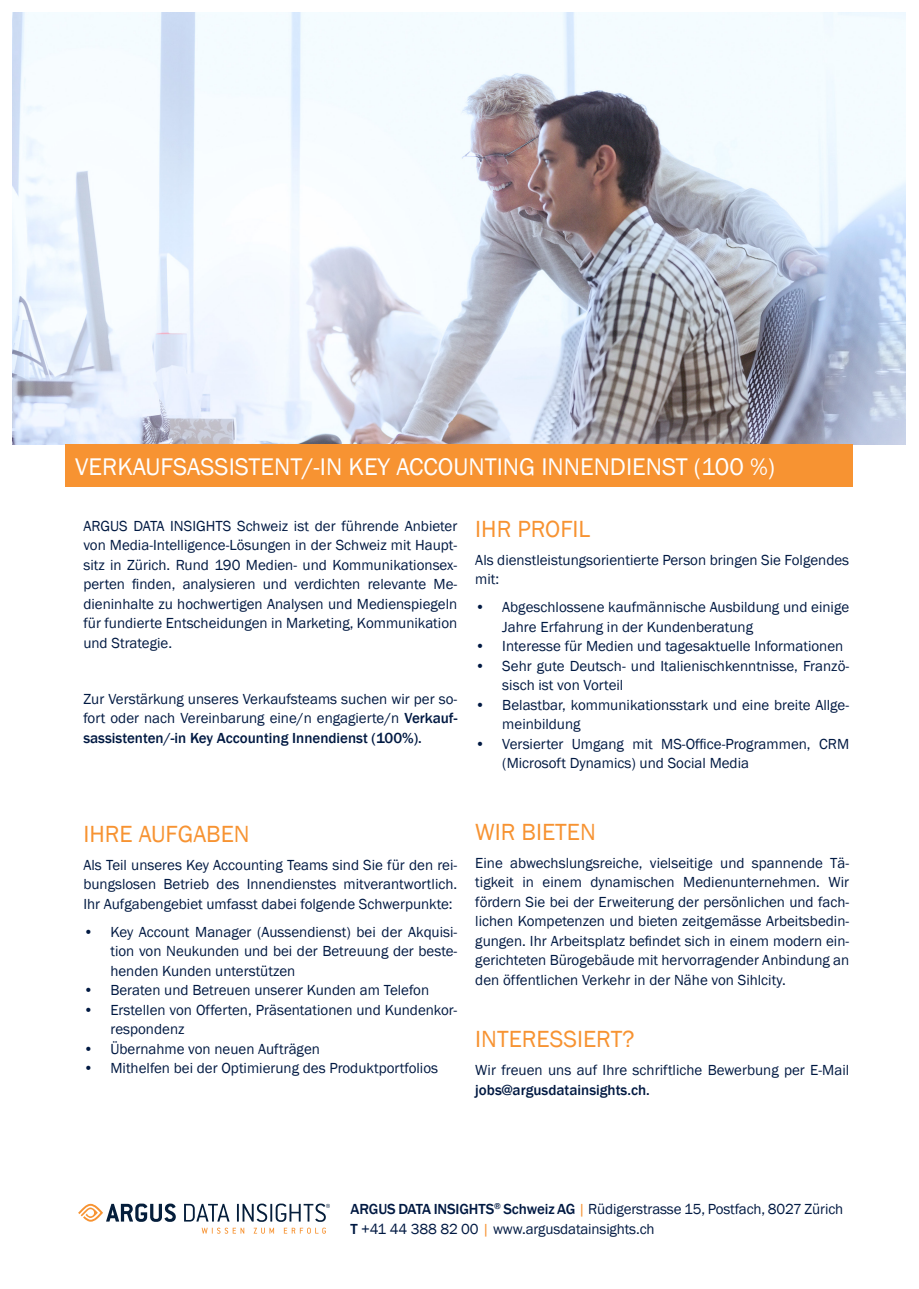
<style>
.page{position:relative;width:919px;height:1289px;background:#fff}
.page>*{position:absolute;margin:0;border:0;box-sizing:border-box;transform-origin:0 0}
.t1{font:24.75px "Franklin Gothic";color:#fff}
.Subline{font:24px "Franklin Gothic";color:#f79332}
.Absatzformat_1{font:24px "Franklin Gothic";color:#f79332}
.Absatzformat_1-2{font:15px/19.5px "Franklin Gothic";color:#001942}
.s1{font-weight:500}
.s2{color:#f79332}
</style>
<div class="page">
<img style="left:13px;top:12px;width:892px;height:432px">
<div style="left:65px;top:444px;width:787px;height:42px;background:#f79332"></div>
<svg style="left:184px;top:1203px;width:45px;height:18px"></svg>
<svg style="left:78px;top:1203px;width:98px;height:18px"></svg>
<svg style="left:202px;top:1227px;width:42px;height:6px"></svg>
<svg style="left:253px;top:1227px;width:21px;height:6px"></svg>
<svg style="left:284px;top:1227px;width:42px;height:6px"></svg>
<svg style="left:237px;top:1203px;width:93px;height:18px"></svg>
<p class="t1" style="left:75px;top:451px;width:701px">VERKAUFSASSISTENT/-IN KEY ACCOUNTING INNENDIENST (100 %)</p>
<p class="Absatzformat_1-2" style="left:83px;top:516px;width:375px;text-align:justify">ARGUS DATA INSIGHTS Schweiz ist der führende Anbieter von Media-Intelligence-Lösungen in der Schweiz mit Haupt&shy;sitz in Zürich. Rund 190 Medien- und Kommunikationsex&shy;perten finden, analysieren und verdichten relevante Me&shy;dieninhalte zu hochwertigen Analysen und Medienspiegeln für fundierte Entscheidungen in Marketing, Kommunikation und Strategie.</p>
<p class="Absatzformat_1-2" style="left:83px;top:689px;width:375px;text-align:justify">Zur Verstärkung unseres Verkaufsteams suchen wir per so&shy;fort oder nach Vereinbarung eine/n engagierte/n <span class="s1">Verkauf&shy;sassistenten/-in Key Accounting Innendienst (100%).</span></p>
<p class="Absatzformat_1" style="left:475px;top:514px;width:117px">IHR PROFIL</p>
<p class="Absatzformat_1-2" style="left:475px;top:550px;width:375px">Als dienstleistungsorientierte Person bringen Sie Folgendes mit:</p>
<p class="Absatzformat_1-2" style="left:502px;top:598px;width:348px;text-indent:-27px">• Abgeschlossene kaufmännische Ausbildung und einige<br>Jahre Erfahrung in der Kundenberatung</p>
<p class="Absatzformat_1-2" style="left:475px;top:637px;width:369px">• Interesse für Medien und tagesaktuelle Informationen</p>
<p class="Absatzformat_1-2" style="left:502px;top:656px;width:348px;text-indent:-27px">• Sehr gute Deutsch- und Italienischkenntnisse, Franzö&shy;sisch ist von Vorteil</p>
<p class="Absatzformat_1-2" style="left:502px;top:695px;width:348px;text-indent:-27px">• Belastbar, kommunikationsstark und eine breite Allge&shy;meinbildung</p>
<p class="Absatzformat_1-2" style="left:502px;top:734px;width:348px;text-indent:-27px">• Versierter Umgang mit MS-Office-Programmen, CRM (Microsoft Dynamics) und Social Media</p>
<p class="Absatzformat_1" style="left:83px;top:818px;width:168px">IHRE AUFGABEN</p>
<p class="Absatzformat_1-2" style="left:83px;top:855px;width:375px;text-align:justify">Als Teil unseres Key Accounting Teams sind Sie für den rei&shy;bungslosen Betrieb des Innendienstes mitverantwortlich.<br>Ihr Aufgabengebiet umfasst dabei folgende Schwerpunkte:</p>
<p class="Absatzformat_1-2" style="left:110px;top:922px;width:348px;text-align:justify;text-indent:-27px">• Key Account Manager (Aussendienst) bei der Akquisi&shy;tion von Neukunden und bei der Betreuung der beste&shy;henden Kunden unterstützen</p>
<p class="Absatzformat_1-2" style="left:83px;top:980px;width:347px">• Beraten und Betreuen unserer Kunden am Telefon</p>
<p class="Absatzformat_1-2" style="left:110px;top:1000px;width:348px;text-indent:-27px">• Erstellen von Offerten, Präsentationen und Kundenkor&shy;respondenz</p>
<p class="Absatzformat_1-2" style="left:83px;top:1039px;width:238px">• Übernahme von neuen Aufträgen</p>
<p class="Absatzformat_1-2" style="left:83px;top:1058px;width:356px">• Mithelfen bei der Optimierung des Produktportfolios</p>
<p class="Subline" style="left:475px;top:816px;width:122px">WIR BIETEN</p>
<p class="Absatzformat_1-2" style="left:475px;top:853px;width:375px;text-align:justify">Eine abwechslungsreiche, vielseitige und spannende Tä&shy;tigkeit in einem dynamischen Medienunternehmen. Wir fördern Sie bei der Erweiterung der persönlichen und fach&shy;lichen Kompetenzen und bieten zeitgemässe Arbeitsbedin&shy;gungen. Ihr Arbeitsplatz befindet sich in einem modern ein&shy;gerichteten Bürogebäude mit hervorragender Anbindung an den öffentlichen Verkehr in der Nähe von Sihlcity.</p>
<p class="Subline" style="left:475px;top:1024px;width:161px">INTERESSIERT?</p>
<p class="Absatzformat_1-2" style="left:475px;top:1060px;width:375px">Wir freuen uns auf Ihre schriftliche Bewerbung per E-Mail <span class="s1">jobs@argusdatainsights.ch.</span></p>
<p class="Absatzformat_1-2" style="left:350px;top:1199px;width:494px"><span class="s1">ARGUS DATA INSIGHTS</span><sup>®</sup> <span class="s1">Schweiz AG</span> <span class="s2">|</span> Rüdigerstrasse 15, Postfach, 8027 Zürich</p>
<p class="Absatzformat_1-2" style="left:350px;top:1218px;width:305px"><span class="s1">T</span> +41 44 388 82 00 <span class="s2">|</span> www.argusdatainsights.ch</p>
</div>
